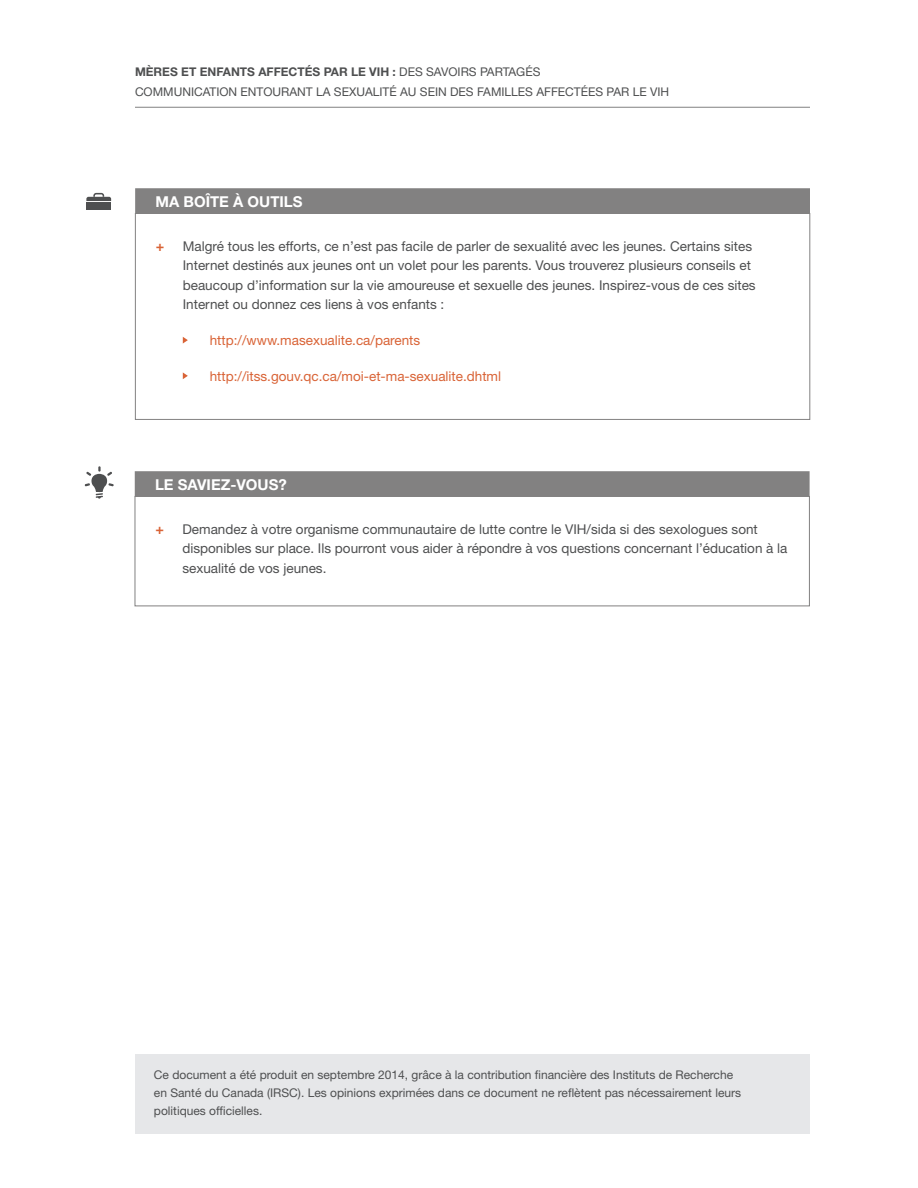
<style>
.page{position:relative;width:918px;height:1188px;background:#fff}
.page>*{position:absolute;margin:0;border:0;box-sizing:border-box;transform-origin:0 0}
.t1{font:700 15px "Helvetica Neue LT Std";color:#fff}
.Texte_courant{font:700 14.25px "Helvetica Neue LT Std";color:#d96336}
.Texte_courant-2{font:13.5px/19.5px "Helvetica Neue LT Std";color:#4e4f50}
.Texte_courant-3{font:13.5px "Helvetica Neue LT Std";color:#d96336}
.t2{font:12px/18px "Helvetica Neue LT Std";color:#4e4f50}
.s1{font-weight:700}
</style>
<div class="page">
<hr style="left:135px;top:107px;width:675px;height:1px;background:#828181">
<div style="left:135px;top:1054px;width:675px;height:80px;background:#e6e7e9"></div>
<div style="left:135px;top:496px;width:675px;height:110px;border:1px solid #828181"></div>
<div style="left:135px;top:471px;width:675px;height:26px;background:#828181"></div>
<svg style="left:85px;top:466px;width:29px;height:33px"></svg>
<svg style="left:183px;top:337px;width:5px;height:7px"></svg>
<svg style="left:183px;top:372px;width:5px;height:7px"></svg>
<div style="left:135px;top:213px;width:675px;height:207px;border:1px solid #828181"></div>
<div style="left:135px;top:188px;width:675px;height:26px;background:#828181"></div>
<div style="left:86px;top:202px;width:25px;height:7px;background:#4e4f50"></div>
<svg style="left:86px;top:193px;width:25px;height:8px"></svg>
<p class="t2" style="left:135px;top:62px;width:536px;line-height:19.5px"><span class="s1">MÈRES ET ENFANTS AFFECTÉS PAR LE VIH :</span> DES SAVOIRS PARTAGÉS<br>COMMUNICATION ENTOURANT LA SEXUALITÉ AU SEIN DES FAMILLES AFFECTÉES PAR LE VIH</p>
<p class="t1" style="left:155px;top:192px;width:149px">MA BOÎTE À OUTILS</p>
<p class="Texte_courant" style="left:156px;top:237px;width:10px">+</p>
<p class="Texte_courant-2" style="left:183px;top:236px;width:574px">Malgré tous les efforts, ce n’est pas facile de parler de sexualité avec les jeunes. Certains sites Internet destinés aux jeunes ont un volet pour les parents. Vous trouverez plusieurs conseils et beaucoup d’information sur la vie amoureuse et sexuelle des jeunes. Inspirez-vous de ces sites Internet ou donnez ces liens à vos enfants :</p>
<p class="Texte_courant-3" style="left:210px;top:332px;width:212px">http://www.masexualite.ca/parents</p>
<p class="Texte_courant-3" style="left:210px;top:368px;width:293px">http://itss.gouv.qc.ca/moi-et-ma-sexualite.dhtml</p>
<p class="t1" style="left:155px;top:475px;width:133px">LE SAVIEZ-VOUS?</p>
<p class="Texte_courant" style="left:155px;top:520px;width:10px">+</p>
<p class="Texte_courant-2" style="left:182px;top:519px;width:607px">Demandez à votre organisme communautaire de lutte contre le VIH/sida si des sexologues sont disponibles sur place. Ils pourront vous aider à répondre à vos questions concernant l’éducation à la sexualité de vos jeunes.</p>
<p class="t2" style="left:154px;top:1065px;width:589px">Ce document a été produit en septembre 2014, grâce à la contribution financière des Instituts de Recherche en Santé du Canada (IRSC). Les opinions exprimées dans ce document ne reflètent pas nécessairement leurs politiques officielles.</p>
</div>
